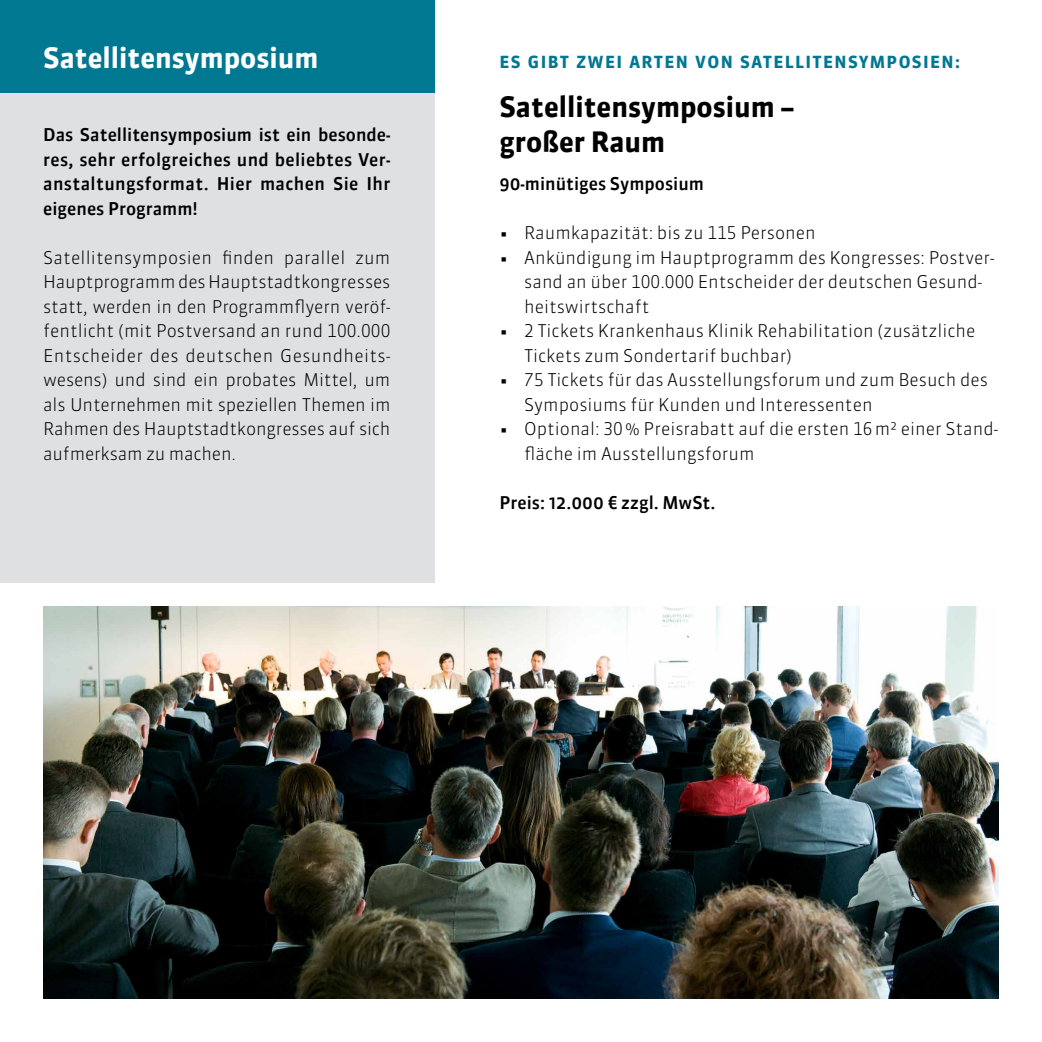
<style>
.page{position:relative;width:1042px;height:1042px;background:#fff}
.page>*{position:absolute;margin:0;border:0;box-sizing:border-box;transform-origin:0 0}
.t1{font:700 28px/35px "Sanuk LF";color:#000}
.t2{font:700 28px "Sanuk LF";color:#fff}
.t3{font:300 17.5px/24.5px "Sanuk OT";color:#000}
.t4{font:500 17.5px/24.5px "Sanuk";color:#000;text-align:justify}
.t5{font:700 16.62px "Sanuk LF";letter-spacing:.08em;color:#007892}
</style>
<div class="page">
<img style="left:43px;top:607px;width:956px;height:392px">
<div style="left:0;top:0;width:434px;height:582px;background:#dfe0e2"></div>
<div style="left:0;top:0;width:434px;height:92px;background:#007892"></div>
<h1 class="t2" style="left:43px;top:41px;width:277px">Satellitensymposium</h1>
<p class="t4" style="left:43px;top:123px;width:349px">Das Satellitensymposium ist ein besonde&shy;res, sehr erfolgreiches und beliebtes Ver&shy;anstaltungsformat. Hier machen Sie Ihr eigenes Programm!</p>
<p class="t3" style="left:43px;top:245px;width:349px;text-align:justify">Satellitensymposien finden parallel zum Hauptprogramm des Hauptstadtkongresses statt, werden in den Programmflyern veröf&shy;fentlicht (mit Postversand an rund 100.000<br>Entscheider des deutschen Gesundheits&shy;wesens) und sind ein probates Mittel, um als Unternehmen mit speziellen Themen im Rahmen des Hauptstadtkongresses auf sich aufmerksam zu machen.</p>
<p class="t5" style="left:499px;top:52px;width:462px">ES GIBT ZWEI ARTEN VON SATELLITENSYMPOSIEN:</p>
<h1 class="t1" style="left:499px;top:89px;width:297px">Satellitensymposium – großer Raum</h1>
<p class="t4" style="left:499px;top:172px;width:206px">90-minütiges Symposium</p>
<p class="t3" style="left:499px;top:221px;width:318px">• Raumkapazität: bis zu 115 Personen</p>
<p class="t3" style="left:524px;top:245px;width:472px;text-indent:-25px">• Ankündigung im Hauptprogramm des Kongresses: Postver&shy;sand an über 100.000 Entscheider der deutschen Gesund&shy;heitswirtschaft</p>
<p class="t3" style="left:524px;top:319px;width:453px;text-indent:-25px">• 2 Tickets Krankenhaus Klinik Rehabilitation (zusätzliche<br>Tickets zum Sondertarif buchbar)</p>
<p class="t3" style="left:524px;top:368px;width:465px;text-indent:-25px">• 75 Tickets für das Ausstellungsforum und zum Besuch des<br>Symposiums für Kunden und Interessenten</p>
<p class="t3" style="left:524px;top:417px;width:475px;text-indent:-25px">• Optional: 30% Preisrabatt auf die ersten 16m2 einer Stand&shy;fläche im Ausstellungsforum</p>
<p class="t4" style="left:499px;top:490px;width:218px">Preis: 12.000 € zzgl. MwSt.</p>
</div>
